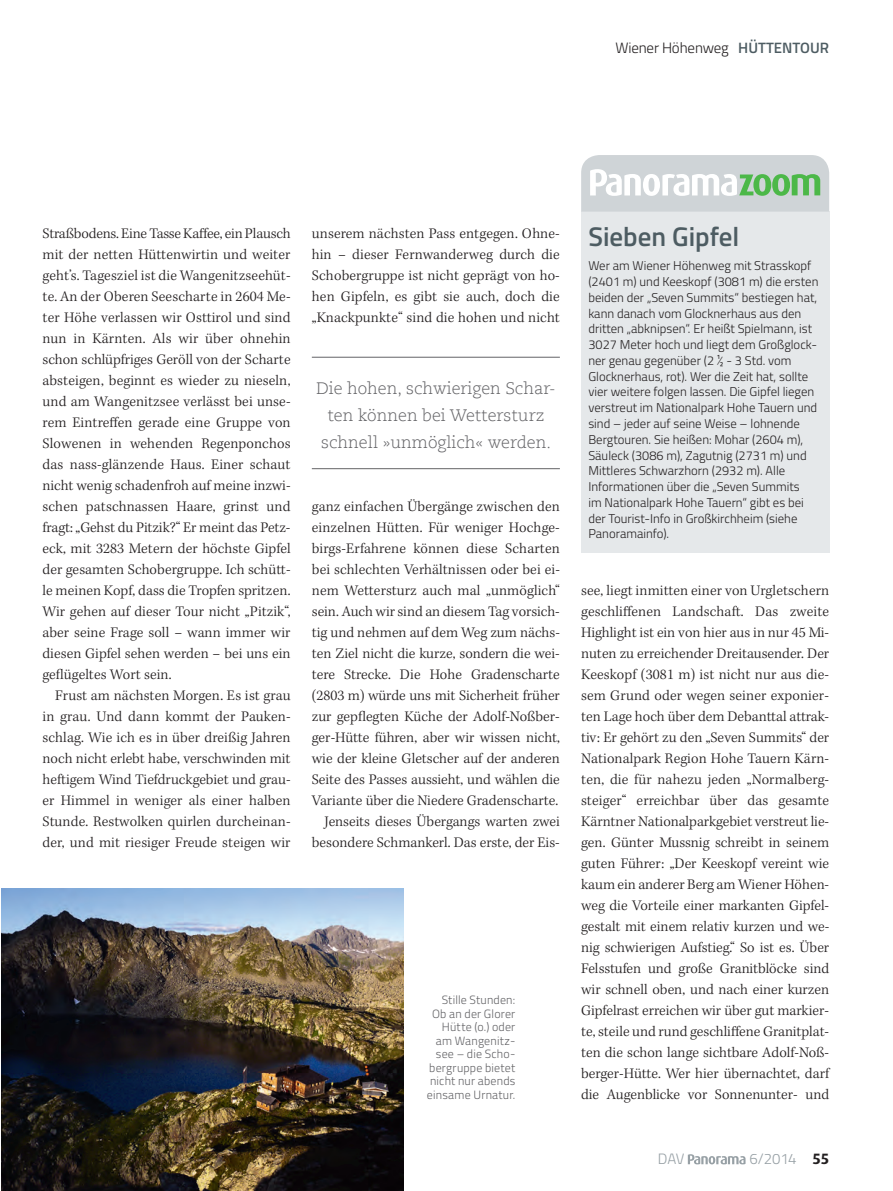
<style>
.page{position:relative;width:893px;height:1191px;background:#fff}
.page>*{position:absolute;margin:0;border:0;box-sizing:border-box;transform-origin:0 0}
.t1{font:600 27px "Titillium";color:#4d5c62}
.t2{font:300 16.5px/27px "Caecilia LT Std";color:#636366;text-align:center}
.t3{font:300 15px/21px "Kepler Std";letter-spacing:.005em;color:#231f20;text-align:justify}
.t4{font:300 15px "Titillium";letter-spacing:-.01em;color:#231f20}
.t5{font:300 15px "Titillium";letter-spacing:-.02em;color:#97a0a5}
.t6{font:300 12.75px/15.8px "Titillium";color:#231f20}
.t7{font:300 12px/13.5px "Titillium";letter-spacing:.015em;color:#636366;text-align:right}
.s1{font-weight:600;color:#4d5c62}
.s2{font-family:"Dax";font-weight:700;color:#231f20}
</style>
<div class="page">
<div style="left:581px;top:212px;width:248px;height:340px;background:#e5e8ea"></div>
<svg style="left:581px;top:155px;width:248px;height:57px;background:#ccd8d2"></svg>
<img style="left:1px;top:888px;width:403px;height:303px">
<hr style="left:312px;top:357px;width:248px;height:1px;background:#636366">
<hr style="left:312px;top:468px;width:248px;height:1px;background:#636366">
<svg style="left:688px;top:1154px;width:57px;height:10px"></svg>
<p class="t4" style="left:615px;top:37px;width:215px">Wiener Höhenweg <span class="s1">HÜTTENTOUR</span></p>
<p class="t3" style="left:43px;top:223px;width:250px">Straßbodens. Eine Tasse Kaffee, ein Plausch mit der netten Hüttenwirtin und weiter geht’s. Tagesziel ist die Wangenitzseehüt&shy;te. An der Oberen Seescharte in 2604 Me&shy;ter Höhe verlassen wir Osttirol und sind nun in Kärnten. Als wir über ohnehin schon schlüpfriges Geröll von der Scharte absteigen, beginnt es wieder zu nieseln, und am Wangenitzsee verlässt bei unse&shy;rem Eintreffen gerade eine Gruppe von Slowenen in wehenden Regenponchos das nass-glänzende Haus. Einer schaut nicht wenig schadenfroh auf meine inzwi&shy;schen patschnassen Haare, grinst und fragt: „Gehst du Pitzik?“ Er meint das Petz&shy;eck, mit 3283 Metern der höchste Gipfel der gesamten Schobergruppe. Ich schütt&shy;le meinen Kopf, dass die Tropfen spritzen.<br>Wir gehen auf dieser Tour nicht „Pitzik“, aber seine Frage soll – wann immer wir diesen Gipfel sehen werden – bei uns ein geflügeltes Wort sein.</p>
<p class="t3" style="left:43px;top:685px;width:250px;text-indent:13px">Frust am nächsten Morgen. Es ist grau in grau. Und dann kommt der Pauken&shy;schlag. Wie ich es in über dreißig Jahren noch nicht erlebt habe, verschwinden mit heftigem Wind Tiefdruckgebiet und grau&shy;er Himmel in weniger als einer halben Stunde. Restwolken quirlen durcheinan&shy;der, und mit riesiger Freude steigen wir</p>
<p class="t3" style="left:312px;top:223px;width:250px">unserem nächsten Pass entgegen. Ohne&shy;hin – dieser Fernwanderweg durch die Schobergruppe ist nicht geprägt von ho&shy;hen Gipfeln, es gibt sie auch, doch die „Knackpunkte“ sind die hohen und nicht</p>
<p class="t2" style="left:316px;top:375px;width:241px">Die hohen, schwierigen Schar&shy;ten können bei Wettersturz schnell »unmöglich« werden.</p>
<p class="t3" style="left:312px;top:496px;width:250px;text-align:right">ganz einfachen Übergänge zwischen den einzelnen Hütten. Für weniger Hochge&shy;birgs-Erfahrene können diese Scharten bei schlechten Verhältnissen oder bei ei&shy;nem Wettersturz auch mal „unmöglich“ sein. Auch wir sind an diesem Tag vorsich&shy;tig und nehmen auf dem Weg zum nächs&shy;ten Ziel nicht die kurze, sondern die wei&shy;tere Strecke. Die Hohe Gradenscharte (2803 m) würde uns mit Sicherheit früher zur gepflegten Küche der Adolf-Noßber&shy;ger-Hütte führen, aber wir wissen nicht, wie der kleine Gletscher auf der anderen Seite des Passes aussieht, und wählen die Variante über die Niedere Gradenscharte.<br>Jenseits dieses Übergangs warten zwei besondere Schmankerl. Das erste, der Eis-</p>
<p class="t7" style="left:427px;top:992px;width:90px">Stille Stunden:<br>Ob an der Glorer<br>Hütte (o.) oder am Wangenitz&shy;see – die Scho&shy;bergruppe bietet nicht nur abends einsame Urnatur.</p>
<h1 class="t1" style="left:588px;top:216px;width:153px">SIEBEN GIPFEL</h1>
<p class="t6" style="left:588px;top:257px;width:232px">Wer am Wiener Höhenweg mit Strasskopf (2401 m) und Keeskopf (3081 m) die ersten beiden der „Seven Summits“ bestiegen hat, kann danach vom Glocknerhaus aus den dritten „abknipsen“. Er heißt Spielmann, ist 3027 Meter hoch und liegt dem Großglock&shy;ner genau gegenüber (2 ½ - 3 Std. vom Glocknerhaus, rot). Wer die Zeit hat, sollte vier weitere folgen lassen. Die Gipfel liegen verstreut im Nationalpark Hohe Tauern und sind – jeder auf seine Weise – lohnende Bergtouren. Sie heißen: Mohar (2604 m), Säuleck (3086 m), Zagutnig (2731 m) und Mittleres Schwarzhorn (2932 m). Alle Informationen über die „Seven Summits<br>im Nationalpark Hohe Tauern“ gibt es bei der Tourist-Info in Großkirchheim (siehe Panoramainfo).</p>
<p class="t3" style="left:581px;top:580px;width:250px">see, liegt inmitten einer von Urgletschern geschliffenen Landschaft. Das zweite Highlight ist ein von hier aus in nur 45 Mi&shy;nuten zu erreichender Dreitausender. Der Keeskopf (3081 m) ist nicht nur aus die&shy;sem Grund oder wegen seiner exponier&shy;ten Lage hoch über dem Debanttal attrak&shy;tiv: Er gehört zu den „Seven Summits“ der Nationalpark Region Hohe Tauern Kärn&shy;ten, die für nahezu jeden „Normalberg&shy;steiger“ erreichbar über das gesamte Kärntner Nationalparkgebiet verstreut lie&shy;gen. Günter Mussnig schreibt in seinem guten Führer: „Der Keeskopf vereint wie kaum ein anderer Berg am Wiener Höhen&shy;weg die Vorteile einer markanten Gipfel&shy;gestalt mit einem relativ kurzen und we&shy;nig schwierigen Aufstieg.“ So ist es. Über Felsstufen und große Granitblöcke sind wir schnell oben, und nach einer kurzen Gipfelrast erreichen wir über gut markier&shy;te, steile und rund geschliffene Granitplat&shy;ten die schon lange sichtbare Adolf-Noß&shy;berger-Hütte. Wer hier übernachtet, darf die Augenblicke vor Sonnenunter- und</p>
<p class="t5" style="left:658px;top:1148px;width:28px">DAV</p>
<p class="t5" style="left:749px;top:1148px;width:81px">6/2014 <span class="s2">55</span></p>
</div>
